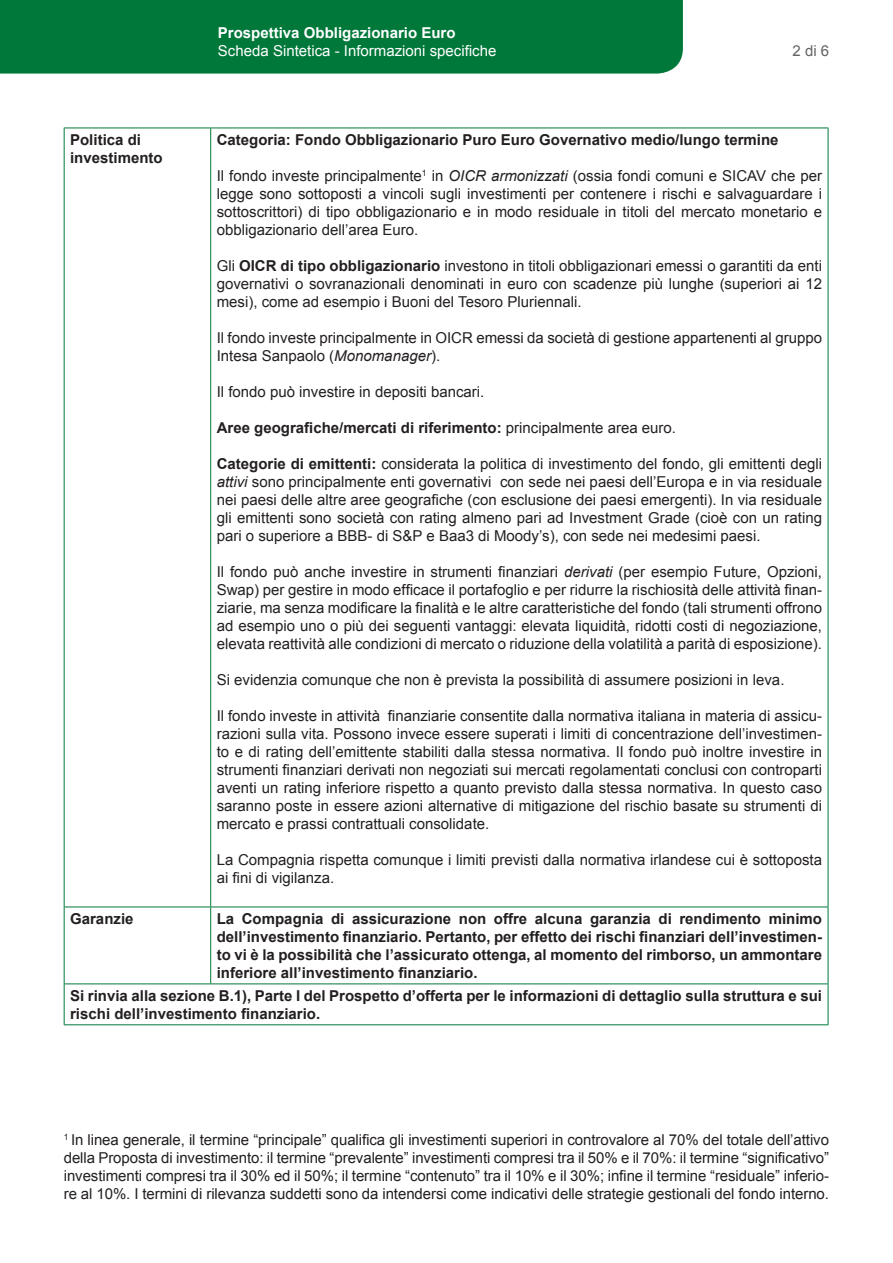
<style>
.page{position:relative;width:893px;height:1263px;background:#fff}
.page>*{position:absolute;margin:0;border:0;box-sizing:border-box;transform-origin:0 0}
.t1{font:15px/18px "Arial";color:#231f20;text-align:justify}
.t2{font:700 15px/18px "Arial";color:#231f20}
.t3{font:15px "Arial";color:#fff}
.t4{font:700 15px "Arial";color:#fff}
.t5{font:15px "Arial";color:#636366}
.s1{font-style:italic}
.s2{font-weight:700}
.s3{font-weight:400}
</style>
<div class="page">
<div style="left:0;top:0;width:683px;height:74px;background:#00783a"></div>
<hr style="left:64px;top:128px;width:147px;height:1px;background:#00783a">
<hr style="left:64px;top:128px;width:1px;height:778px;background:#00783a">
<hr style="left:211px;top:128px;width:617px;height:1px;background:#00783a">
<hr style="left:210px;top:128px;width:1px;height:778px;background:#00783a">
<hr style="left:828px;top:128px;width:1px;height:778px;background:#00783a">
<hr style="left:64px;top:906px;width:147px;height:1px;background:#00783a">
<hr style="left:64px;top:907px;width:1px;height:76px;background:#00783a">
<hr style="left:211px;top:906px;width:617px;height:1px;background:#00783a">
<hr style="left:210px;top:907px;width:1px;height:76px;background:#00783a">
<hr style="left:828px;top:907px;width:1px;height:76px;background:#00783a">
<hr style="left:64px;top:983px;width:147px;height:1px;background:#00783a">
<hr style="left:64px;top:984px;width:1px;height:40px;background:#00783a">
<hr style="left:211px;top:983px;width:617px;height:1px;background:#00783a">
<hr style="left:828px;top:984px;width:1px;height:40px;background:#00783a">
<hr style="left:64px;top:1024px;width:147px;height:1px;background:#00783a">
<hr style="left:211px;top:1024px;width:617px;height:1px;background:#00783a">
<p class="t4" style="left:218px;top:23px;width:239px">Prospettiva Obbligazionario Euro</p>
<p class="t3" style="left:218px;top:41px;width:280px">Scheda Sintetica - Informazioni specifiche</p>
<p class="t5" style="left:792px;top:41px;width:38px">2 di 6</p>
<p class="t2" style="left:70px;top:131px;width:94px">Politica di investimento</p>
<p class="t2" style="left:217px;top:131px;width:563px">Categoria: Fondo Obbligazionario Puro Euro Governativo medio/lungo termine</p>
<p class="t1" style="left:217px;top:167px;width:607px">Il fondo investe principalmente<sup>1</sup> in <span class="s1">OICR armonizzati</span> (ossia fondi comuni e SICAV che per legge sono sottoposti a vincoli sugli investimenti per contenere i rischi e salvaguardare i sottoscrittori) di tipo obbligazionario e in modo residuale in titoli del mercato monetario e obbligazionario dell’area Euro.</p>
<p class="t1" style="left:217px;top:257px;width:607px">Gli <span class="s2">OICR di tipo obbligazionario</span> investono in titoli obbligazionari emessi o garantiti da enti governativi o sovranazionali denominati in euro con scadenze più lunghe (superiori ai 12 mesi), come ad esempio i Buoni del Tesoro Pluriennali.</p>
<p class="t1" style="left:217px;top:329px;width:607px">Il fondo investe principalmente in OICR emessi da società di gestione appartenenti al gruppo<br>Intesa Sanpaolo (<span class="s1">Monomanager</span>).</p>
<p class="t1" style="left:217px;top:383px;width:269px">Il fondo può investire in depositi bancari.</p>
<p class="t2" style="left:217px;top:419px;width:461px">Aree geografiche/mercati di riferimento: <span class="s3">principalmente area euro.</span></p>
<p class="t1" style="left:217px;top:455px;width:607px"><span class="s2">Categorie di emittenti:</span> considerata la politica di investimento del fondo, gli emittenti degli <span class="s1">attivi</span> sono principalmente enti governativi con sede nei paesi dell’Europa e in via residuale nei paesi delle altre aree geografiche (con esclusione dei paesi emergenti). In via residuale gli emittenti sono società con rating almeno pari ad Investment Grade (cioè con un rating pari o superiore a BBB- di S&amp;P e Baa3 di Moody’s), con sede nei medesimi paesi.</p>
<p class="t1" style="left:217px;top:563px;width:607px">Il fondo può anche investire in strumenti finanziari <span class="s1">derivati</span> (per esempio Future, Opzioni, Swap) per gestire in modo efficace il portafoglio e per ridurre la rischiosità delle attività finan&shy;ziarie, ma senza modificare la finalità e le altre caratteristiche del fondo (tali strumenti offrono ad esempio uno o più dei seguenti vantaggi: elevata liquidità, ridotti costi di negoziazione, elevata reattività alle condizioni di mercato o riduzione della volatilità a parità di esposizione).</p>
<p class="t1" style="left:217px;top:671px;width:569px">Si evidenzia comunque che non è prevista la possibilità di assumere posizioni in leva.</p>
<p class="t1" style="left:217px;top:707px;width:607px">Il fondo investe in attività finanziarie consentite dalla normativa italiana in materia di assicu&shy;razioni sulla vita. Possono invece essere superati i limiti di concentrazione dell’investimen&shy;to e di rating dell’emittente stabiliti dalla stessa normativa. Il fondo può inoltre investire in strumenti finanziari derivati non negoziati sui mercati regolamentati conclusi con controparti aventi un rating inferiore rispetto a quanto previsto dalla stessa normativa. In questo caso saranno poste in essere azioni alternative di mitigazione del rischio basate su strumenti di mercato e prassi contrattuali consolidate.</p>
<p class="t1" style="left:217px;top:851px;width:607px">La Compagnia rispetta comunque i limiti previsti dalla normativa irlandese cui è sottoposta ai fini di vigilanza.</p>
<p class="t2" style="left:70px;top:910px;width:65px">Garanzie</p>
<p class="t2" style="left:217px;top:910px;width:607px;text-align:justify">La Compagnia di assicurazione non offre alcuna garanzia di rendimento minimo dell’investimento finanziario. Pertanto, per effetto dei rischi finanziari dell’investimen&shy;to vi è la possibilità che l’assicurato ottenga, al momento del rimborso, un ammontare inferiore all’investimento finanziario.</p>
<p class="t2" style="left:70px;top:987px;width:753px">Si rinvia alla sezione B.1), Parte I del Prospetto d’offerta per le informazioni di dettaglio sulla struttura e sui rischi dell’investimento finanziario.</p>
<p class="t1" style="left:64px;top:1131px;width:767px"><sup>1</sup> In linea generale, il termine “principale” qualifica gli investimenti superiori in controvalore al 70% del totale dell’attivo della Proposta di investimento: il termine “prevalente” investimenti compresi tra il 50% e il 70%: il termine “significativo” investimenti compresi tra il 30% ed il 50%; il termine “contenuto” tra il 10% e il 30%; infine il termine “residuale” inferio&shy;re al 10%. I termini di rilevanza suddetti sono da intendersi come indicativi delle strategie gestionali del fondo interno.</p>
</div>
